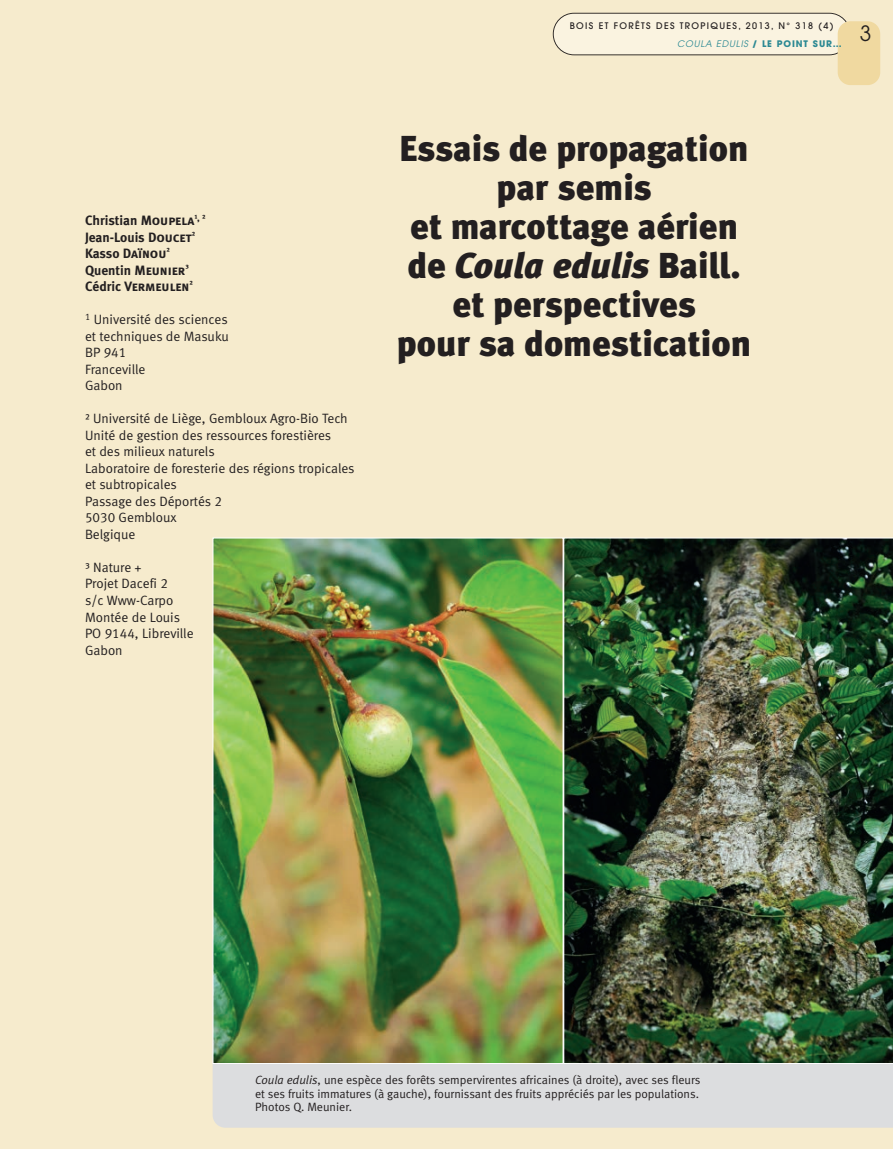
<style>
.page{position:relative;width:893px;height:1149px;background:#fff}
.page>*{position:absolute;margin:0;border:0;box-sizing:border-box;transform-origin:0 0}
.t1{font:36px/39px "Meta Black LF";color:#231f20;text-align:center}
.t2{font:21px "Avant Garde";color:#231f20}
.t3{font:13.5px/16.5px "Meta Normal LF";color:#231f20}
.t4{font:13.5px/16.5px "Meta Bold LF";color:#231f20}
.t5{font:13.5px "Meta Bold LF Caps";color:#231f20}
.t6{font:12px/13.5px "Meta Normal LF";color:#231f20;text-align:justify}
.t7{font:500 9px "Avant Garde";letter-spacing:.15em;color:#231f20}
.t8{font:700 9px "Avant Garde";letter-spacing:.1em;color:#2c8993}
.s1{font-family:"Meta Bold LF Caps"}
.s2{font-family:"Meta Bold LF"}
.s3{font-weight:400;font-style:italic}
.s4{font-style:italic}
</style>
<div class="page">
<div style="left:0;top:0;width:893px;height:1148px;background:#f6ebcd"></div>
<div style="left:213px;top:1063px;width:680px;height:64px;background:#dcdddf"></div>
<img style="left:563px;top:537px;width:330px;height:526px">
<img style="left:215px;top:539px;width:346px;height:522px">
<svg style="left:553px;top:13px;width:294px;height:42px;background:#f2ebd9"></svg>
<div style="left:838px;top:21px;width:42px;height:64px;background:#f0d9a0;border-radius:13px"></div>
<p class="t4" style="left:85px;top:213px;width:122px">Christian <span class="s1">Moupela</span><sup>¹,</sup> <sup>²<br></sup>Jean-Louis <span class="s1">Doucet</span><sup>²</sup></p>
<p class="t5" style="left:85px;top:249px;width:86px"><span class="s2">Kasso</span> Daïnou<sup>²</sup></p>
<p class="t4" style="left:85px;top:263px;width:105px">Quentin <span class="s1">Meunier</span><sup>³</sup></p>
<p class="t5" style="left:85px;top:282px;width:109px"><span class="s2">Cédric</span> Vermeulen<sup>²</sup></p>
<p class="t3" style="left:85px;top:312px;width:145px"><sup>1</sup> Université des sciences et techniques de Masuku<br>BP 941<br>Franceville<br>Gabon</p>
<p class="t3" style="left:85px;top:411px;width:271px">² Université de Liège, Gembloux Agro-Bio Tech<br>Unité de gestion des ressources forestières<br>et des milieux naturels<br>Laboratoire de foresterie des régions tropicales et subtropicales<br>Passage des Déportés 2<br>5030 Gembloux<br>Belgique</p>
<p class="t3" style="left:85px;top:560px;width:110px">³ Nature +<br>Projet Dacefi 2<br>s/c Www-Carpo<br>Montée de Louis<br>PO 9144, Libreville<br>Gabon</p>
<p class="t7" style="left:570px;top:23px;width:265px">BOIS ET FORÊTS DES TROPIQUES, 2013, N° 318 (4)</p>
<h2 class="t2" style="left:860px;top:26px;width:13px">3</h2>
<p class="t8" style="left:677px;top:41px;width:166px"><span class="s3">COULA EDULIS</span> / LE POINT SUR…</p>
<h1 class="t1" style="left:397px;top:132px;width:356px">Essais de propagation par semis<br>et marcottage aérien de <span class="s4">Coula edulis</span> Baill. et perspectives<br>pour sa domestication</h1>
<p class="t6" style="left:255px;top:1073px;width:447px"><span class="s4">Coula edulis</span>, une espèce des forêts sempervirentes africaines (à droite), avec ses fleurs et ses fruits immatures (à gauche), fournissant des fruits appréciés par les populations.<br>Photos Q. Meunier.</p>
</div>
